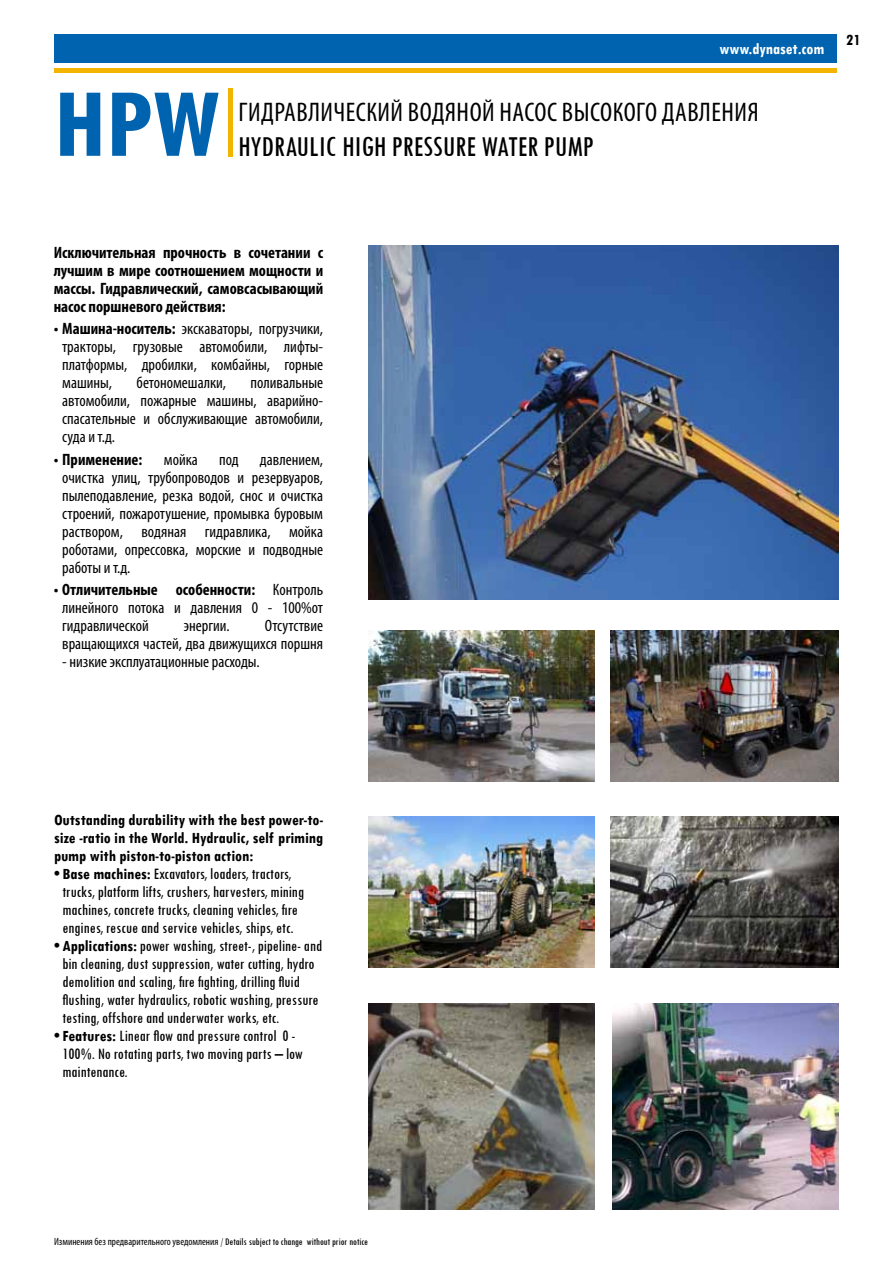
<style>
.page{position:relative;width:893px;height:1263px;background:#fff}
.page>*{position:absolute;margin:0;border:0;box-sizing:border-box;transform-origin:0 0}
.t1{font:700 condensed 103.5px "Tw Cen";color:#0063af}
.t2{font:condensed 30px "Tw Cen";color:#000}
.t3{font:condensed 27px "Myriad Pro";color:#000}
.t4{font:condensed 16.5px/18px "Myriad Pro";color:#000;text-align:justify}
.t5{font:condensed 16.5px/18px "Tw Cen";color:#000}
.t6{font:700 condensed 16.5px/18px "Myriad Pro";color:#000;text-align:justify}
.t7{font:700 condensed 16.5px/18px "Tw Cen";color:#000;text-align:justify}
.t8{font:700 condensed 16.5px "Tw Cen";color:#fff}
.t9{font:condensed 10.5px "Tw Cen";color:#000}
.s1{font-weight:700}
.s2{font-family:"Myriad Pro"}
</style>
<div class="page">
<div style="left:55px;top:35px;width:782px;height:28px;background:#0063af"></div>
<hr style="left:54px;top:68px;width:782px;height:4px;background:#f3b400">
<div style="left:228px;top:88px;width:5px;height:68px;background:#f3b400"></div>
<img style="left:369px;top:816px;width:226px;height:151px">
<img style="left:369px;top:246px;width:470px;height:354px">
<img style="left:369px;top:630px;width:226px;height:151px">
<img style="left:610px;top:630px;width:229px;height:151px">
<img style="left:611px;top:816px;width:228px;height:151px">
<img style="left:369px;top:1003px;width:226px;height:206px">
<img style="left:612px;top:1003px;width:227px;height:206px">
<h1 class="t1" style="left:54px;top:61px;width:168px">HPW</h1>
<p class="t8" style="left:720px;top:39px;width:106px">www.dynaset.com</p>
<h3 class="t3" style="left:238px;top:96px;width:23px">Гидравлический</h3>
<h3 class="t3" style="left:408px;top:96px;width:104px">водяной насос</h3>
<h3 class="t3" style="left:562px;top:96px;width:13px">высокого</h3>
<h3 class="t3" style="left:662px;top:96px;width:13px">давлени</h3>
<h3 class="t3" style="left:748px;top:96px;width:12px">я</h3>
<h2 class="t2" style="left:238px;top:128px;width:24px">Hydraulic</h2>
<h2 class="t2" style="left:342px;top:128px;width:12px">high</h2>
<h2 class="t2" style="left:392px;top:128px;width:12px">pressure</h2>
<h2 class="t2" style="left:482px;top:128px;width:13px">water</h2>
<h2 class="t2" style="left:544px;top:128px;width:13px">pump</h2>
<p class="t7" style="left:846px;top:30px;width:16px">21</p>
<p class="t6" style="left:54px;top:243px;width:271px">Исключительная прочность в сочетании с лучшим в мире соотношением мощности и массы. Гидравлический, самовсасывающий насос поршневого действия:</p>
<p class="t4" style="left:62px;top:320px;width:262px;text-indent:-8px"><span class="s1">• Машина-носитель:</span> экскаваторы, погрузчики, тракторы, грузовые автомобили, лифты&shy;платформы, дробилки, комбайны, горные машины,</p>
<p class="t4" style="left:137px;top:374px;width:91px">бетономешалки,</p>
<p class="t4" style="left:62px;top:374px;width:262px;text-indent:188px">поливальные автомобили, пожарные машины, аварийно&shy;спасательные и обслуживающие автомобили, суда и т.д.</p>
<p class="t6" style="left:54px;top:450px;width:90px">• Применение:</p>
<p class="t4" style="left:164px;top:450px;width:36px">мойка</p>
<p class="t4" style="left:219px;top:450px;width:21px">под</p>
<p class="t4" style="left:62px;top:450px;width:262px;text-indent:198px">давлением, очистка улиц, трубопроводов и резервуаров, пылеподавление, резка водой, снос и очистка строений, пожаротушение, промывка буровым раствором, водяная гидравлика, мойка роботами, опрессовка, морские и подводные работы и т.д.</p>
<p class="t4" style="left:62px;top:580px;width:262px;text-indent:-8px"><span class="s1">• Отличительные особенности:</span> Контроль линейного потока и давления 0 - 100%от гидравлической</p>
<p class="t4" style="left:62px;top:616px;width:262px;text-align:right">Отсутствие<br>вращающихся частей, два движущихся поршня</p>
<p class="t4" style="left:62px;top:652px;width:199px">- низкие эксплуатационные расходы.</p>
<p class="t4" style="left:184px;top:616px;width:47px">энергии.</p>
<p class="t7" style="left:54px;top:810px;width:271px">Outstanding durability with the best power-to&shy;size -ratio in the World. Hydraulic, self priming pump with piston-to-piston action:</p>
<p class="t5" style="left:62px;top:864px;width:243px;text-indent:-8px"><span class="s1">• Base machines:</span> Excavators, loaders, tractors, trucks, platform lifts, crushers, harvesters, mining machines, concrete trucks, cleaning vehicles, fire engines, rescue and service vehicles, ships, etc.</p>
<p class="t5" style="left:62px;top:936px;width:261px;text-indent:-8px"><span class="s1">• Applications:</span> power washing, street-, pipeline- and bin cleaning, dust suppression, water cutting, hydro demolition and scaling, fire fighting, drilling fluid flushing, water hydraulics, robotic washing, pressure testing, offshore and underwater works, etc.</p>
<p class="t5" style="left:62px;top:1026px;width:242px;text-indent:-8px"><span class="s1">• Features:</span> Linear flow and pressure control 0 -<br>100%. No rotating parts, two moving parts – low maintenance.</p>
<p class="t9" style="left:54px;top:1236px;width:316px"><span class="s2">Изминения без предварительного уведомления</span> / Details subject to change without prior notice</p>
</div>
